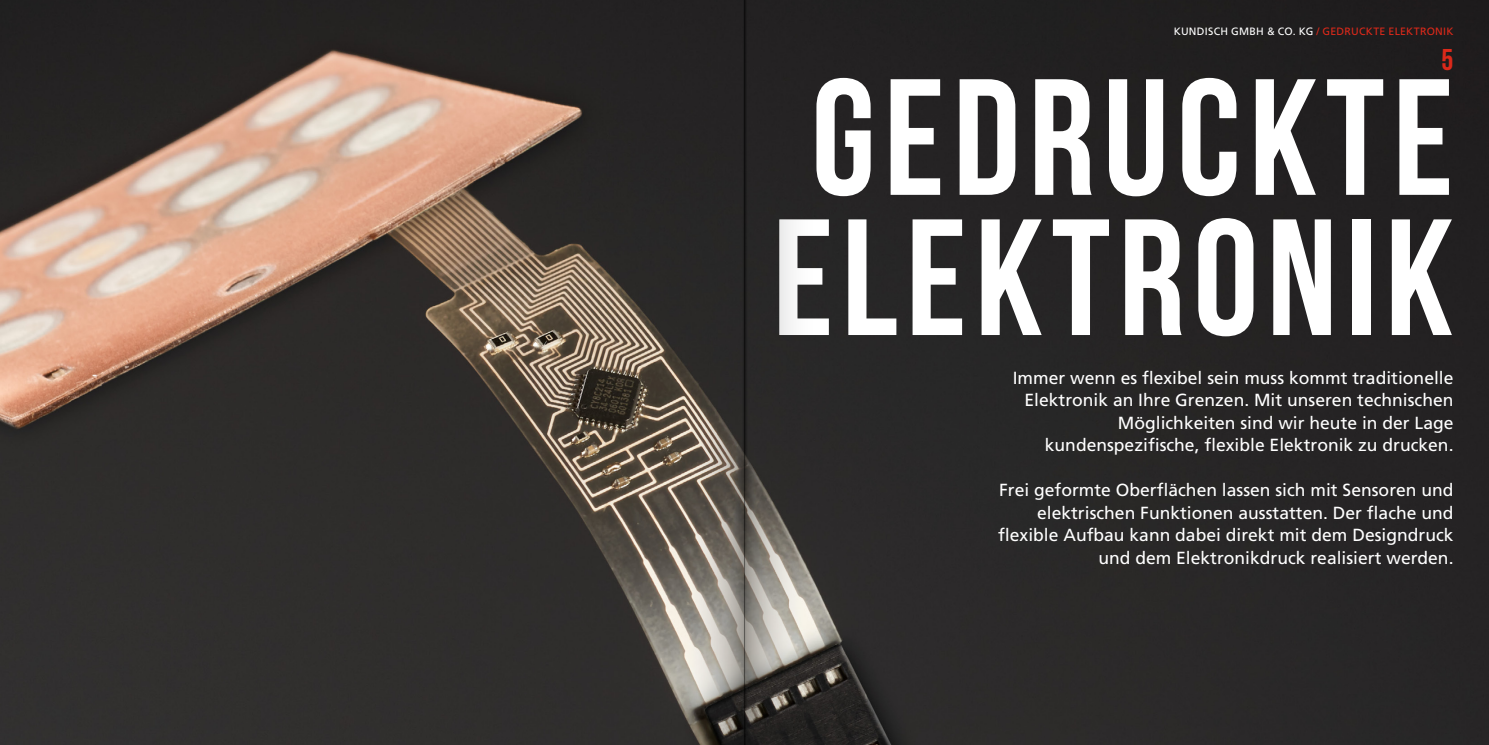
<style>
.page{position:relative;width:1489px;height:745px;background:#fff}
.page>*{position:absolute;margin:0;border:0;box-sizing:border-box;transform-origin:0 0}
.h1_weiß{font:700 165px "Bebas Neue";letter-spacing:.05em;color:#fff}
.t1{font:700 30px "Bebas Neue";color:#dc291a}
.t2{font:17.5px/22.5px "Frutiger LT";color:#fff;text-align:right}
.Fließtext{font:10.62px "Frutiger LT";letter-spacing:.02em;color:#dc291a}
.s1{color:#fff}
</style>
<div class="page">
<img style="left:0;top:0;width:1488px;height:744px">
<svg style="left:744px;top:0;width:70px;height:744px"></svg>
<svg style="left:674px;top:0;width:70px;height:744px"></svg>
<p class="Fließtext" style="left:1173px;top:25px;width:281px"><span class="s1">KUNDISCH GMBH &amp; CO. KG</span> / GEDRUCKTE ELEKTRONIK</p>
<h2 class="t1" style="left:1441px;top:43px;width:13px">5</h2>
<p class="h1_weiß" style="left:811px;top:47px;width:643px">GEDRUCKTE</p>
<p class="h1_weiß" style="left:772px;top:187px;width:682px">ELEKTRONIK</p>
<h3 class="t2" style="left:1012px;top:366px;width:442px">Immer wenn es flexibel sein muss kommt traditionelle Elektronik an Ihre Grenzen. Mit unseren technischen Möglichkeiten sind wir heute in der Lage kundenspezifische, flexible Elektronik zu drucken.</h3>
<h3 class="t2" style="left:998px;top:478px;width:457px">Frei geformte Oberflächen lassen sich mit Sensoren und elektrischen Funktionen ausstatten. Der flache und flexible Aufbau kann dabei direkt mit dem Designdruck und dem Elektronikdruck realisiert werden.</h3>
</div>
